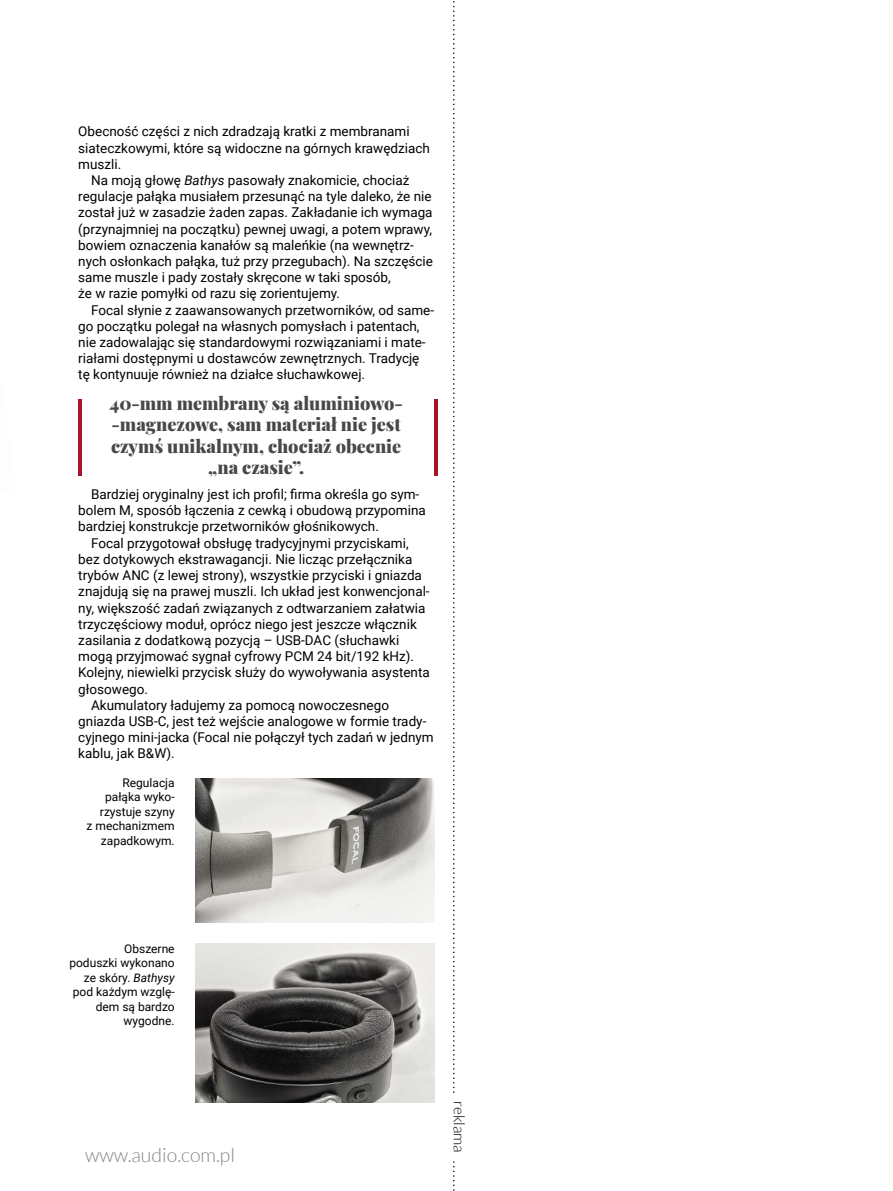
<style>
.page{position:relative;width:893px;height:1191px;background:#fff}
.page>*{position:absolute;margin:0;border:0;box-sizing:border-box;transform-origin:0 0}
.t1{font:300 19.5px "Lato";color:#858585}
.t2{font:900 18px/21.6px "Playfair Display";color:#484848;text-align:center}
.t3{font:300 15.3px "Lato";color:#000}
.t4{font:13.5px/16.2px "Roboto";color:#000}
.t5{font:12px/14.4px "Roboto";color:#000;text-align:right}
.s1{font-style:italic}
</style>
<div class="page">
<hr style="left:78px;top:399px;width:4px;height:77px;background:#a9132a">
<hr style="left:434px;top:399px;width:4px;height:77px;background:#a9132a">
<svg style="left:453px;top:1px;width:2px;height:1190px"></svg>
<div style="left:443px;top:1094px;width:24px;height:64px;background:#fff"></div>
<img style="left:196px;top:778px;width:238px;height:144px">
<img style="left:196px;top:944px;width:238px;height:158px">
<p class="t4" style="left:78px;top:123px;width:333px">Obecność części z nich zdradzają kratki z membranami</p>
<p class="t4" style="left:78px;top:139px;width:353px">siateczkowymi, które są widoczne na górnych krawędziach</p>
<p class="t4" style="left:78px;top:155px;width:45px">muszli.</p>
<p class="t4" style="left:91px;top:171px;width:320px">Na moją głowę <span class="s1">Bathys</span> pasowały znakomicie, chociaż</p>
<p class="t4" style="left:78px;top:188px;width:355px">regulacje pałąka musiałem przesunąć na tyle daleko, że nie</p>
<p class="t4" style="left:78px;top:204px;width:356px">został już w zasadzie żaden zapas. Zakładanie ich wymaga</p>
<p class="t4" style="left:78px;top:220px;width:355px">(przynajmniej na początku) pewnej uwagi, a potem wprawy,</p>
<p class="t4" style="left:78px;top:236px;width:337px">bowiem oznaczenia kanałów są maleńkie (na wewnętrz-</p>
<p class="t4" style="left:78px;top:252px;width:356px">nych osłonkach pałąka, tuż przy przegubach). Na szczęście</p>
<p class="t4" style="left:78px;top:269px;width:314px">same muszle i pady zostały skręcone w taki sposób,</p>
<p class="t4" style="left:78px;top:285px;width:263px">że w razie pomyłki od razu się zorientujemy.</p>
<p class="t4" style="left:91px;top:301px;width:344px">Focal słynie z zaawansowanych przetworników, od same-</p>
<p class="t4" style="left:78px;top:317px;width:343px">go początku polegał na własnych pomysłach i patentach,</p>
<p class="t4" style="left:78px;top:333px;width:349px">nie zadowalając się standardowymi rozwiązaniami i mate-</p>
<p class="t4" style="left:78px;top:350px;width:343px">riałami dostępnymi u dostawców zewnętrznych. Tradycję</p>
<p class="t4" style="left:78px;top:366px;width:288px">tę kontynuuje również na działce słuchawkowej.</p>
<h2 class="t2" style="left:109px;top:390px;width:295px">40-mm membrany są aluminiowo--magnezowe, sam materiał nie jest czymś unikalnym, chociaż obecnie „na czasie”.</h2>
<p class="t4" style="left:78px;top:485px;width:349px;text-indent:13px">Bardziej oryginalny jest ich profil; firma określa go sym&shy;bolem M, sposób łączenia z cewką i obudową przypomina bardziej konstrukcje przetworników głośnikowych.</p>
<p class="t4" style="left:91px;top:534px;width:319px">Focal przygotował obsługę tradycyjnymi przyciskami,</p>
<p class="t4" style="left:78px;top:550px;width:336px">bez dotykowych ekstrawagancji. Nie licząc przełącznika</p>
<p class="t4" style="left:78px;top:566px;width:345px">trybów ANC (z lewej strony), wszystkie przyciski i gniazda</p>
<p class="t4" style="left:78px;top:583px;width:353px">znajdują się na prawej muszli. Ich układ jest konwencjonal-</p>
<p class="t4" style="left:78px;top:599px;width:349px">ny, większość zadań związanych z odtwarzaniem załatwia</p>
<p class="t4" style="left:78px;top:615px;width:340px">trzyczęściowy moduł, oprócz niego jest jeszcze włącznik</p>
<p class="t4" style="left:78px;top:631px;width:322px">zasilania z dodatkową pozycją – USB-DAC (słuchawki</p>
<p class="t4" style="left:78px;top:647px;width:337px">mogą przyjmować sygnał cyfrowy PCM 24 bit/192 kHz).</p>
<p class="t4" style="left:78px;top:664px;width:353px">Kolejny, niewielki przycisk służy do wywoływania asystenta</p>
<p class="t4" style="left:78px;top:680px;width:71px">głosowego.</p>
<p class="t4" style="left:91px;top:696px;width:299px">Akumulatory ładujemy za pomocą nowoczesnego</p>
<p class="t4" style="left:78px;top:712px;width:350px">gniazda USB-C, jest też wejście analogowe w formie trady-</p>
<p class="t4" style="left:78px;top:728px;width:357px">cyjnego mini-jacka (Focal nie połączył tych zadań w jednym</p>
<p class="t4" style="left:78px;top:745px;width:98px">kablu, jak B&amp;W).</p>
<p class="t5" style="left:87px;top:775px;width:90px">Regulacja pałąka wyko&shy;rzystuje szyny<br>z mechanizmem zapadkowym.</p>
<p class="t5" style="left:69px;top:941px;width:107px">Obszerne<br>poduszki wykonano ze skóry. <span class="s1">Bathysy </span>pod każdym wzglę&shy;dem są bardzo wygodne.</p>
<h1 class="t1" style="left:85px;top:1144px;width:151px">www.audio.com.pl</h1>
<p class="t3" style="left:467px;top:1100px;width:54px;rotate:90deg">reklama</p>
</div>
